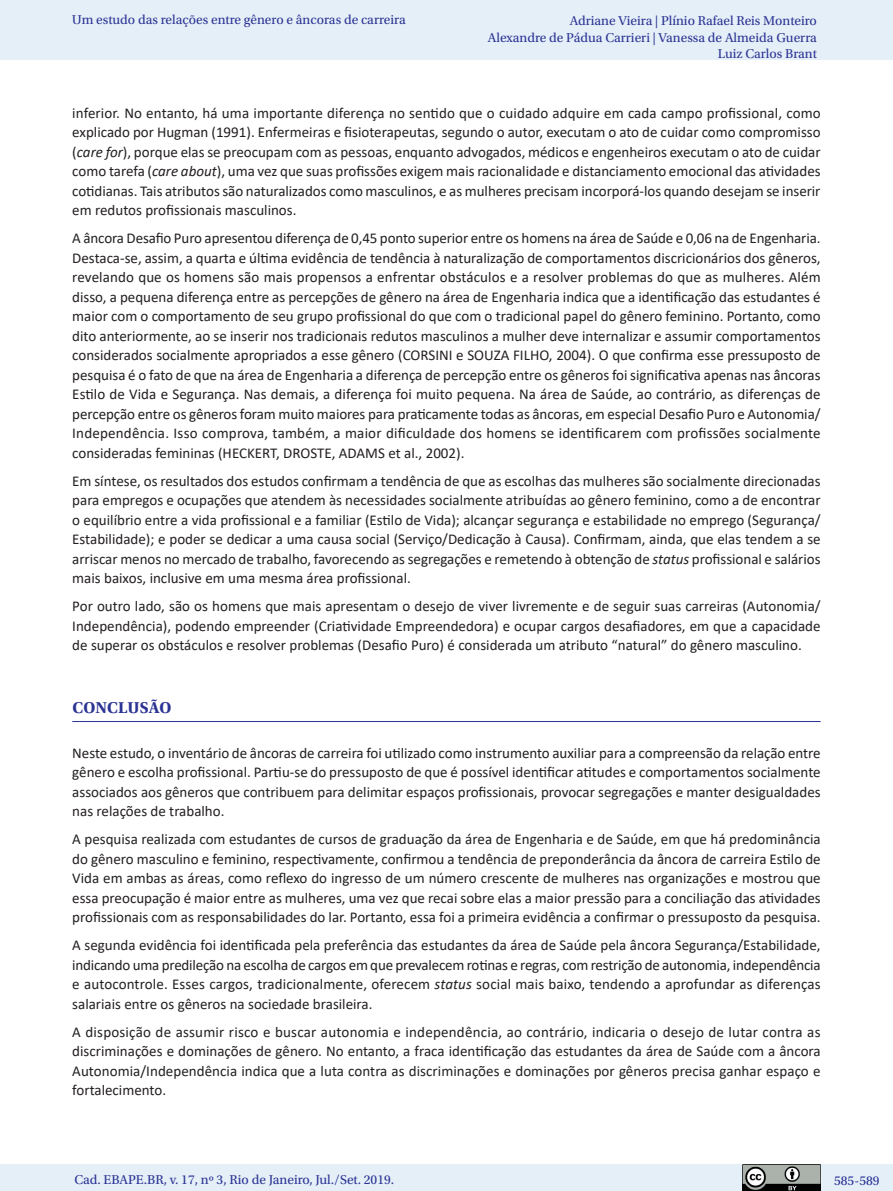
<style>
.page{position:relative;width:893px;height:1191px;background:#fff}
.page>*{position:absolute;margin:0;border:0;box-sizing:border-box;transform-origin:0 0}
._07_1_sub_1{font:700 16.5px "Utopia Std";letter-spacing:.01em;color:#2b3393}
._06_0_texto{font:15px/19.5px "Calibri";color:#231f20;text-align:justify}
.t1{font:13.5px/16.5px "Utopia Std";color:#2b3393;text-align:right}
.s1{font-style:italic}
</style>
<div class="page">
<div style="left:0;top:0;width:893px;height:60px;background:#e4eff8"></div>
<div style="left:0;top:1164px;width:893px;height:27px;background:#e4eff8"></div>
<img style="left:743px;top:1164px;width:78px;height:27px">
<hr style="left:72px;top:721px;width:749px;height:1px;background:#2b3393">
<p class="t1" style="left:72px;top:11px;width:335px">Um estudo das relações entre gênero e âncoras de carreira</p>
<p class="t1" style="left:488px;top:13px;width:331px">Adriane Vieira | Plínio Rafael Reis Monteiro<br>Alexandre de Pádua Carrieri | Vanessa de Almeida Guerra<br>Luiz Carlos Brant</p>
<p class="_06_0_texto" style="left:72px;top:102px;width:750px">inferior. No entanto, há uma importante diferença no sentido que o cuidado adquire em cada campo profissional, como explicado por Hugman (1991). Enfermeiras e fisioterapeutas, segundo o autor, executam o ato de cuidar como compromisso (<span class="s1">care for</span>), porque elas se preocupam com as pessoas, enquanto advogados, médicos e engenheiros executam o ato de cuidar como tarefa (<span class="s1">care about</span>), uma vez que suas profissões exigem mais racionalidade e distanciamento emocional das atividades cotidianas. Tais atributos são naturalizados como masculinos, e as mulheres precisam incorporá-los quando desejam se inserir em redutos profissionais masculinos.</p>
<p class="_06_0_texto" style="left:72px;top:228px;width:750px">A âncora Desafio Puro apresentou diferença de 0,45 ponto superior entre os homens na área de Saúde e 0,06 na de Engenharia.<br>Destaca-se, assim, a quarta e última evidência de tendência à naturalização de comportamentos discricionários dos gêneros, revelando que os homens são mais propensos a enfrentar obstáculos e a resolver problemas do que as mulheres. Além disso, a pequena diferença entre as percepções de gênero na área de Engenharia indica que a identificação das estudantes é maior com o comportamento de seu grupo profissional do que com o tradicional papel do gênero feminino. Portanto, como dito anteriormente, ao se inserir nos tradicionais redutos masculinos a mulher deve internalizar e assumir comportamentos considerados socialmente apropriados a esse gênero (CORSINI e SOUZA FILHO, 2004). O que confirma esse pressuposto de pesquisa é o fato de que na área de Engenharia a diferença de percepção entre os gêneros foi significativa apenas nas âncoras Estilo de Vida e Segurança. Nas demais, a diferença foi muito pequena. Na área de Saúde, ao contrário, as diferenças de percepção entre os gêneros foram muito maiores para praticamente todas as âncoras, em especial Desafio Puro e Autonomia/ Independência. Isso comprova, também, a maior dificuldade dos homens se identificarem com profissões socialmente consideradas femininas (HECKERT, DROSTE, ADAMS et al., 2002).</p>
<p class="_06_0_texto" style="left:72px;top:470px;width:750px">Em síntese, os resultados dos estudos confirmam a tendência de que as escolhas das mulheres são socialmente direcionadas para empregos e ocupações que atendem às necessidades socialmente atribuídas ao gênero feminino, como a de encontrar o equilíbrio entre a vida profissional e a familiar (Estilo de Vida); alcançar segurança e estabilidade no emprego (Segurança/ Estabilidade); e poder se dedicar a uma causa social (Serviço/Dedicação à Causa). Confirmam, ainda, que elas tendem a se arriscar menos no mercado de trabalho, favorecendo as segregações e remetendo à obtenção de <span class="s1">status</span> profissional e salários mais baixos, inclusive em uma mesma área profissional.</p>
<p class="_06_0_texto" style="left:72px;top:596px;width:750px">Por outro lado, são os homens que mais apresentam o desejo de viver livremente e de seguir suas carreiras (Autonomia/ Independência), podendo empreender (Criatividade Empreendedora) e ocupar cargos desafiadores, em que a capacidade de superar os obstáculos e resolver problemas (Desafio Puro) é considerada um atributo “natural” do gênero masculino.</p>
<p class="_07_1_sub_1" style="left:72px;top:697px;width:101px">CONCLUSÃO</p>
<p class="_06_0_texto" style="left:72px;top:742px;width:750px">Neste estudo, o inventário de âncoras de carreira foi utilizado como instrumento auxiliar para a compreensão da relação entre gênero e escolha profissional. Partiu-se do pressuposto de que é possível identificar atitudes e comportamentos socialmente associados aos gêneros que contribuem para delimitar espaços profissionais, provocar segregações e manter desigualdades nas relações de trabalho.</p>
<p class="_06_0_texto" style="left:72px;top:829px;width:750px">A pesquisa realizada com estudantes de cursos de graduação da área de Engenharia e de Saúde, em que há predominância do gênero masculino e feminino, respectivamente, confirmou a tendência de preponderância da âncora de carreira Estilo de Vida em ambas as áreas, como reflexo do ingresso de um número crescente de mulheres nas organizações e mostrou que essa preocupação é maior entre as mulheres, uma vez que recai sobre elas a maior pressão para a conciliação das atividades profissionais com as responsabilidades do lar. Portanto, essa foi a primeira evidência a confirmar o pressuposto da pesquisa.</p>
<p class="_06_0_texto" style="left:72px;top:935px;width:750px">A segunda evidência foi identificada pela preferência das estudantes da área de Saúde pela âncora Segurança/Estabilidade, indicando uma predileção na escolha de cargos em que prevalecem rotinas e regras, com restrição de autonomia, independência e autocontrole. Esses cargos, tradicionalmente, oferecem <span class="s1">status</span> social mais baixo, tendendo a aprofundar as diferenças salariais entre os gêneros na sociedade brasileira.</p>
<p class="_06_0_texto" style="left:72px;top:1021px;width:750px">A disposição de assumir risco e buscar autonomia e independência, ao contrário, indicaria o desejo de lutar contra as discriminações e dominações de gênero. No entanto, a fraca identificação das estudantes da área de Saúde com a âncora Autonomia/Independência indica que a luta contra as discriminações e dominações por gêneros precisa ganhar espaço e fortalecimento.</p>
<p class="t1" style="left:74px;top:1171px;width:321px">Cad. EBAPE.BR, v. 17, nº 3, Rio de Janeiro, Jul./Set. 2019.</p>
<p class="t1" style="left:834px;top:1172px;width:47px">585-589</p>
</div>
